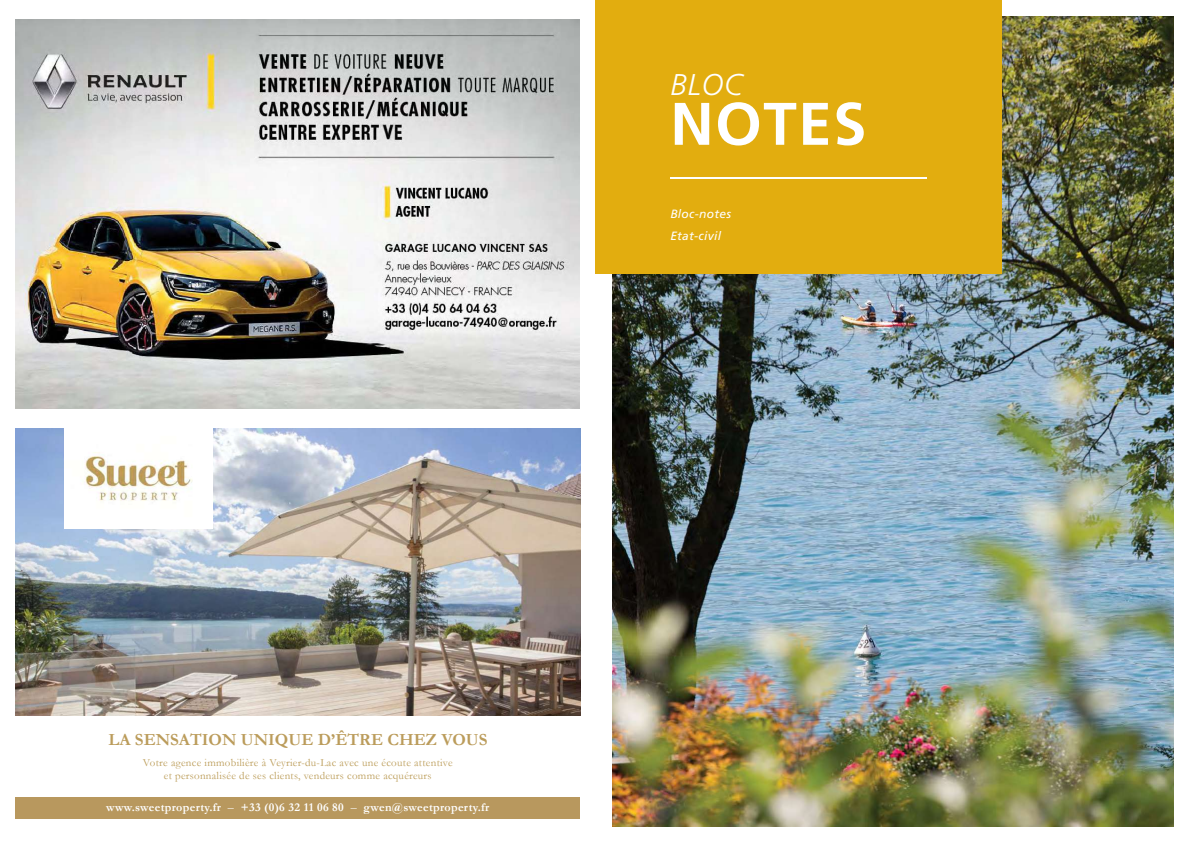
<style>
.page{position:relative;width:1191px;height:842px;background:#fff}
.page>*{position:absolute;margin:0;border:0;box-sizing:border-box;transform-origin:0 0}
.t1{font:700 60px "Frutiger LT Std";letter-spacing:.025em;color:#fff}
.t2{font:italic 300 30px "Frutiger LT Std";color:#fff}
.t3{font:700 17.1px "Garamond";color:#bb9c5b}
.t4{font:700 12px "Garamond";letter-spacing:.025em;color:#fff}
.t5{font:italic 12px/22px "Frutiger LT Std";letter-spacing:.025em;color:#fff}
.t6{font:11px/13px "Garamond";letter-spacing:.025em;color:#bc9d59;text-align:center}
.s1{font-weight:400}
</style>
<div class="page">
<img style="left:15px;top:429px;width:565px;height:287px">
<div style="left:16px;top:797px;width:564px;height:22px;background:#b8985e"></div>
<img style="left:65px;top:429px;width:148px;height:99px">
<img style="left:612px;top:16px;width:562px;height:810px">
<div style="left:595px;top:0;width:406px;height:273px;background:#e2ad0f"></div>
<hr style="left:670px;top:177px;width:257px;height:1px;background:#fff">
<img style="left:15px;top:20px;width:564px;height:389px">
<h2 class="t2" style="left:670px;top:67px;width:74px">BLOC</h2>
<h1 class="t1" style="left:670px;top:89px;width:198px">NOTES</h1>
<p class="t5" style="left:670px;top:203px;width:62px">Bloc-notes<br>Etat-civil</p>
<h3 class="t3" style="left:109px;top:728px;width:380px">LA SENSATION UNIQUE D’ÊTRE CHEZ VOUS</h3>
<p class="t6" style="left:143px;top:755px;width:311px">Votre agence immobilière à Veyrier-du-Lac avec une écoute attentive et personnalisée de ses clients, vendeurs comme acquéreurs</p>
<p class="t4" style="left:106px;top:799px;width:384px">www.sweetproperty.fr <span class="s1">–</span> +33 (0)6 32 11 06 80 <span class="s1">–</span> gwen@sweetproperty.fr</p>
</div>
